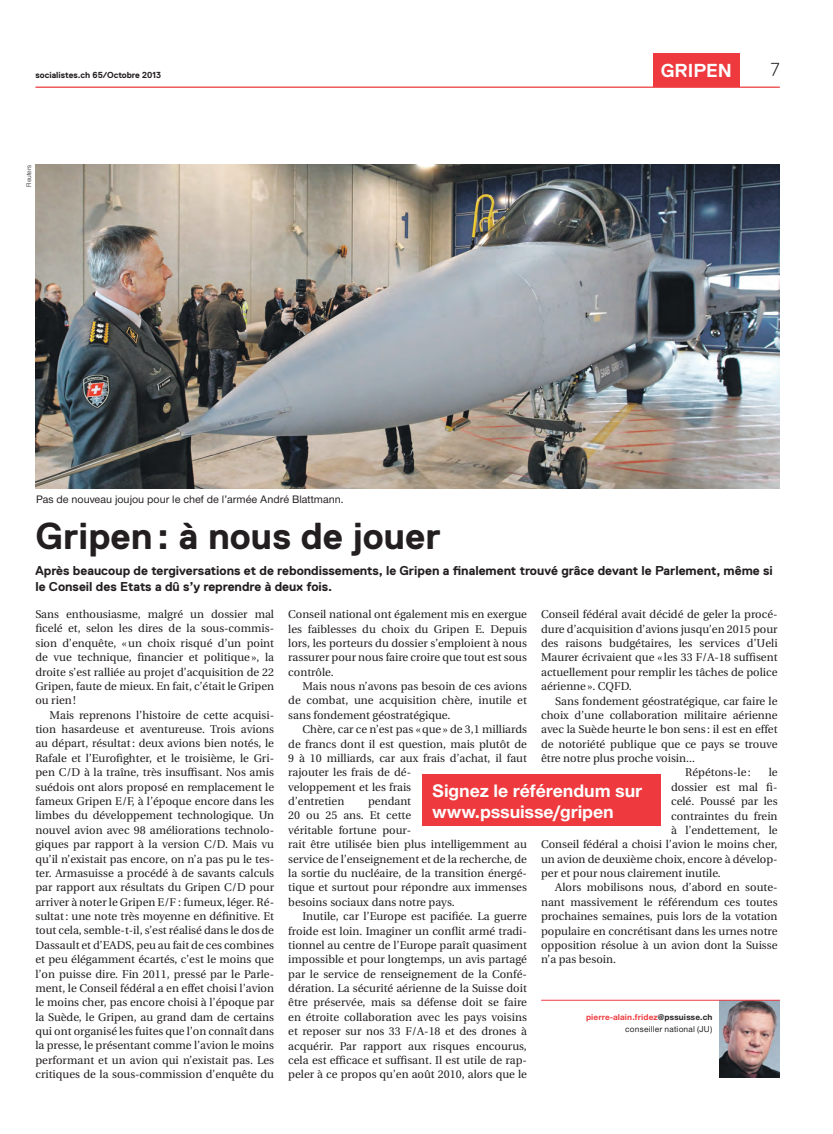
<style>
.page{position:relative;width:833px;height:1134px;background:#fff}
.page>*{position:absolute;margin:0;border:0;box-sizing:border-box;transform-origin:0 0}
.t1{font:700 37.5px "Replica";color:#231f20}
.t2{font:700 18.75px/21.2px "Nimbus San Nov";letter-spacing:-.005em;color:#fff}
.t3{font:700 18.75px "Replica";color:#fff}
.t4{font:300 18.75px "Replica";color:#231f20}
.t5{font:700 12.75px/16.2px "Replica";color:#231f20}
.t6{font:11.25px/14.4px "Utopia";color:#231f20;text-align:justify}
.t7{font:500 11.25px "Nimbus San Nov";color:#231f20}
.t8{font:500 8.75px/11.9px "Nimbus San Nov";letter-spacing:.02em;color:#231f20;text-align:right}
.t9{font:700 8.75px "Replica";color:#231f20}
.t10{font:6.88px "Nimbus San Nov";color:#231f20}
.s1{font-weight:700;color:#ee3a3e}
.s2{font-weight:700}
</style>
<div class="page">
<hr style="left:35px;top:87px;width:745px;height:1px;background:#ee3a3e">
<div style="left:653px;top:54px;width:86px;height:33px;background:#ee3a3e"></div>
<img style="left:719px;top:1001px;width:61px;height:77px">
<hr style="left:541px;top:1000px;width:239px;height:1px;background:#ee3a3e">
<img style="left:35px;top:165px;width:745px;height:324px">
<div style="left:422px;top:774px;width:238px;height:52px;background:#ee3a3e"></div>
<p class="t9" style="left:35px;top:70px;width:127px">socialistes.ch 65/Octobre 2013</p>
<h2 class="t3" style="left:660px;top:61px;width:73px">Gripen</h2>
<h2 class="t4" style="left:770px;top:59px;width:11px">7</h2>
<p class="t10" style="left:25px;top:187px;width:24px;rotate:-90deg">Reuters</p>
<p class="t7" style="left:36px;top:493px;width:309px">Pas de nouveau joujou pour le chef de l’armée André Blattmann.</p>
<h1 class="t1" style="left:35px;top:515px;width:407px">Gripen: à nous de jouer</h1>
<p class="t5" style="left:35px;top:562px;width:739px">Après beaucoup de tergiversations et de rebondissements, le Gripen a finalement trouvé grâce devant le Parlement, même si le Conseil des Etats a dû s’y reprendre à deux fois.</p>
<p class="t6" style="left:35px;top:607px;width:240px">Sans enthousiasme, malgré un dossier mal ficelé et, selon les dires de la sous-commis&shy;sion d’enquête, «un choix risqué d’un point de vue technique, financier et politique», la droite s’est ralliée au projet d’acquisition de 22<br>Gripen, faute de mieux. En fait, c’était le Gripen ou rien!</p>
<p class="t6" style="left:35px;top:708px;width:240px;text-indent:14px">Mais reprenons l’histoire de cette acquisi&shy;tion hasardeuse et aventureuse. Trois avions au départ, résultat: deux avions bien notés, le Rafale et l’Eurofighter, et le troisième, le Gri&shy;pen C/D à la traîne, très insuffisant. Nos amis suédois ont alors proposé en remplacement le fameux Gripen E/F, à l’époque encore dans les limbes du développement technologique. Un nouvel avion avec 98 améliorations technolo&shy;giques par rapport à la version C/D. Mais vu qu’il n’existait pas encore, on n’a pas pu le tes&shy;ter. Armasuisse a procédé à de savants calculs par rapport aux résultats du Gripen C/D pour arriver à noter le Gripen E/F : fumeux, léger. Ré&shy;sultat: une note très moyenne en définitive. Et tout cela, semble-t-il, s’est réalisé dans le dos de Dassault et d’EADS, peu au fait de ces combines et peu élégamment écartés, c’est le moins que l’on puisse dire. Fin 2011, pressé par le Parle&shy;ment, le Conseil fédéral a en effet choisi l’avion le moins cher, pas encore choisi à l’époque par la Suède, le Gripen, au grand dam de certains qui ont organisé les fuites que l’on connaît dans la presse, le présentant comme l’avion le moins performant et un avion qui n’existait pas. Les critiques de la sous-commission d’enquête du</p>
<p class="t6" style="left:288px;top:607px;width:240px">Conseil national ont également mis en exergue les faiblesses du choix du Gripen E. Depuis lors, les porteurs du dossier s’emploient à nous rassurer pour nous faire croire que tout est sous contrôle.</p>
<p class="t6" style="left:288px;top:679px;width:240px;text-indent:14px">Mais nous n’avons pas besoin de ces avions de combat, une acquisition chère, inutile et sans fondement géostratégique.</p>
<p class="t6" style="left:288px;top:722px;width:240px;text-align:left;text-indent:14px">Chère, car ce n’est pas «que» de 3,1 milliards de francs dont il est question, mais plutôt de 9 à 10 milliards, car aux frais d’achat, il faut rajouter les frais de dé-<br>veloppement et les frais<br>d’entretien</p>
<p class="t6" style="left:541px;top:607px;width:238px">Conseil fédéral avait décidé de geler la procé&shy;dure d’acquisition d’avions jusqu’en 2015 pour des raisons budgétaires, les services d’Ueli Maurer écrivaient que « les 33 F/A-18 suffisent actuellement pour remplir les tâches de police aérienne». CQFD.</p>
<p class="t6" style="left:555px;top:694px;width:224px">Sans fondement géostratégique, car faire le</p>
<p class="t6" style="left:541px;top:708px;width:238px">choix d’une collaboration militaire aérienne</p>
<p class="t6" style="left:541px;top:722px;width:238px">avec la Suède heurte le bon sens : il est en effet</p>
<p class="t6" style="left:541px;top:737px;width:238px">de notoriété publique que ce pays se trouve</p>
<p class="t6" style="left:541px;top:751px;width:155px">être notre plus proche voisin...</p>
<p class="t6" style="left:685px;top:766px;width:67px">Répétons-le:</p>
<p class="t6" style="left:768px;top:766px;width:10px">le</p>
<p class="t6" style="left:671px;top:780px;width:108px">dossier est mal fi-</p>
<p class="t6" style="left:671px;top:794px;width:108px">celé. Poussé par les</p>
<p class="t6" style="left:671px;top:809px;width:108px">contraintes du frein</p>
<p class="t6" style="left:671px;top:823px;width:108px">à l’endettement, le</p>
<p class="t6" style="left:541px;top:837px;width:238px">Conseil fédéral a choisi l’avion le moins cher,</p>
<p class="t6" style="left:541px;top:852px;width:238px">un avion de deuxième choix, encore à dévelop-</p>
<p class="t6" style="left:541px;top:866px;width:181px">per et pour nous clairement inutile.</p>
<p class="t6" style="left:555px;top:881px;width:224px">Alors mobilisons nous, d’abord en soute-</p>
<p class="t6" style="left:541px;top:895px;width:238px">nant massivement le référendum ces toutes</p>
<p class="t6" style="left:541px;top:909px;width:238px">prochaines semaines, puis lors de la votation</p>
<p class="t6" style="left:541px;top:924px;width:238px">populaire en concrétisant dans les urnes notre</p>
<p class="t6" style="left:541px;top:938px;width:238px">opposition résolue à un avion dont la Suisse</p>
<p class="t6" style="left:541px;top:952px;width:76px">n’a pas besoin.</p>
<h2 class="t2" style="left:432px;top:780px;width:211px">Signez le référendum sur www.pssuisse/gripen</h2>
<p class="t6" style="left:288px;top:794px;width:240px;text-align:left;text-indent:80px">pendant<br>20 ou 25 ans. Et cette<br>véritable fortune pour-<br>rait être utilisée bien plus intelligemment au service de l’enseignement et de la recherche, de la sortie du nucléaire, de la transition énergé&shy;tique et surtout pour répondre aux immenses besoins sociaux dans notre pays.</p>
<p class="t6" style="left:288px;top:909px;width:240px;text-indent:14px">Inutile, car l’Europe est pacifiée. La guerre froide est loin. Imaginer un conflit armé tradi&shy;tionnel au centre de l’Europe paraît quasiment impossible et pour longtemps, un avis partagé par le service de renseignement de la Confé&shy;dération. La sécurité aérienne de la Suisse doit être préservée, mais sa défense doit se faire en étroite collaboration avec les pays voisins et reposer sur nos 33 F/A-18 et des drones à acquérir. Par rapport aux risques encourus, cela est efficace et suffisant. Il est utile de rap&shy;peler à ce propos qu’en août 2010, alors que le</p>
<p class="t8" style="left:586px;top:1011px;width:128px"><span class="s1">pierre-alain.fridez</span><span class="s2">@pssuisse.ch </span>conseiller national (JU)</p>
</div>
